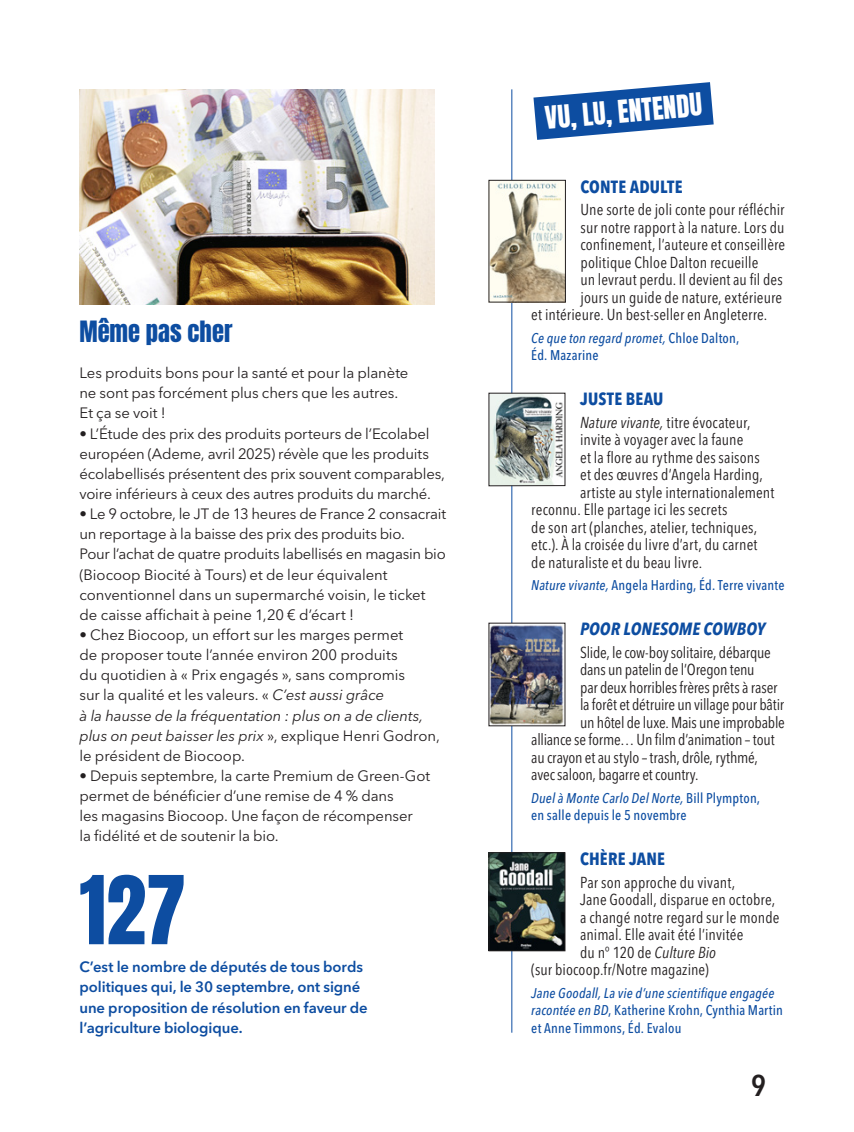
<style>
.page{position:relative;width:854px;height:1132px;background:#fff}
.page>*{position:absolute;margin:0;border:0;box-sizing:border-box;transform-origin:0 0}
.t1{font:80.5px "Anton";color:#0d4da1}
.t2{font:600 condensed 29.75px "Avenir Next LT Pro";color:#231f20}
.t3{font:26.25px "Anton";color:#fff}
.t4{font:24.5px "Anton";color:#0d4da1}
.t5{font:700 condensed 17.5px "Avenir Next LT Pro";letter-spacing:.01em;color:#0d4da1}
.t6{font:italic 700 condensed 17.5px "Avenir Next LT Pro";letter-spacing:.005em;color:#0d4da1}
.t7{font:condensed 15.75px "Avenir Next LT Pro";letter-spacing:.005em;color:#231f20}
.t8{font:condensed 15.75px "Avenir Next LT Pro";letter-spacing:-.015em;color:#231f20}
.t9{font:italic condensed 15.75px "Avenir Next LT Pro";letter-spacing:.005em;color:#231f20}
.t10{font:14.88px/20.1px "Avenir Next LT Pro";letter-spacing:-.005em;color:#231f20}
.t11{font:600 14.88px/20.1px "Avenir Next LT Pro";letter-spacing:-.005em;color:#0d4da1}
.t12{font:500 condensed 14px/17.5px "Avenir Next LT Pro";letter-spacing:.01em;color:#0d4da1}
.t13{font:italic 500 condensed 14px/17.5px "Avenir Next LT Pro";letter-spacing:.01em;color:#0d4da1}
.s1{font-style:italic}
.s2{font-style:normal}
</style>
<div class="page">
<svg style="left:533px;top:82px;width:180px;height:58px"></svg>
<hr style="left:511px;top:89px;width:1px;height:943px;background:#0d4da1">
<img style="left:490px;top:182px;width:73px;height:118px">
<img style="left:490px;top:395px;width:73px;height:89px">
<img style="left:490px;top:624px;width:73px;height:99px">
<img style="left:490px;top:854px;width:73px;height:94px">
<div style="left:488px;top:852px;width:77px;height:98px;border:1px solid #231f20"></div>
<img style="left:79px;top:90px;width:355px;height:214px">
<h3 class="t4" style="left:79px;top:319px;width:154px">Même pas cher</h3>
<p class="t10" style="left:79px;top:363px;width:330px">Les produits bons pour la santé et pour la planète ne sont pas forcément plus chers que les autres.<br>Et ça se voit !</p>
<p class="t10" style="left:79px;top:423px;width:367px">• L’Étude des prix des produits porteurs de l’Ecolabel européen (Ademe, avril 2025) révèle que les produits écolabellisés présentent des prix souvent comparables, voire inférieurs à ceux des autres produits du marché.</p>
<p class="t10" style="left:79px;top:503px;width:368px">• Le 9 octobre, le JT de 13 heures de France 2 consacrait un reportage à la baisse des prix des produits bio.<br>Pour l’achat de quatre produits labellisés en magasin bio (Biocoop Biocité à Tours) et de leur équivalent conventionnel dans un supermarché voisin, le ticket de caisse affichait à peine 1,20 € d’écart !</p>
<p class="t10" style="left:79px;top:624px;width:362px">• Chez Biocoop, un effort sur les marges permet<br>de proposer toute l’année environ 200 produits<br>du quotidien à « Prix engagés », sans compromis<br>sur la qualité et les valeurs. « <span class="s1">C’est aussi grâce<br>à la hausse de la fréquentation : plus on a de clients, plus on peut baisser les prix</span> », explique Henri Godron, le président de Biocoop.</p>
<p class="t10" style="left:79px;top:765px;width:352px">• Depuis septembre, la carte Premium de Green-Got permet de bénéficier d’une remise de 4 % dans<br>les magasins Biocoop. Une façon de récompenser<br>la fidélité et de soutenir la bio.</p>
<h1 class="t1" style="left:79px;top:869px;width:108px">127</h1>
<p class="t11" style="left:79px;top:956px;width:290px">C’est le nombre de députés de tous bords politiques qui, le 30 septembre, ont signé une proposition de résolution en faveur de l’agriculture biologique.</p>
<h3 class="t3" style="left:544px;top:105px;width:159px;rotate:-5deg">VU, LU, ENTENDU</h3>
<p class="t5" style="left:580px;top:176px;width:103px">CONTE ADULTE</p>
<p class="t7" style="left:580px;top:200px;width:205px">Une sorte de joli conte pour réfléchir</p>
<p class="t7" style="left:580px;top:217px;width:205px">sur notre rapport à la nature. Lors du</p>
<p class="t7" style="left:580px;top:235px;width:206px">confinement, l’auteure et conseillère</p>
<p class="t7" style="left:580px;top:252px;width:179px">politique Chloe Dalton recueille</p>
<p class="t7" style="left:580px;top:270px;width:204px">un levraut perdu. Il devient au fil des</p>
<p class="t7" style="left:580px;top:287px;width:203px">jours un guide de nature, extérieure</p>
<p class="t7" style="left:531px;top:305px;width:237px">et intérieure. Un best-seller en Angleterre.</p>
<p class="t12" style="left:531px;top:329px;width:209px"><span class="s1">Ce que ton regard promet,</span> Chloe Dalton,<br>Éd. Mazarine</p>
<p class="t5" style="left:580px;top:388px;width:85px">JUSTE BEAU</p>
<p class="t7" style="left:580px;top:412px;width:172px"><span class="s1">Nature vivante,</span> titre évocateur,</p>
<p class="t7" style="left:580px;top:430px;width:165px">invite à voyager avec la faune</p>
<p class="t7" style="left:580px;top:447px;width:181px">et la flore au rythme des saisons</p>
<p class="t7" style="left:580px;top:465px;width:184px">et des œuvres d’Angela Harding,</p>
<p class="t7" style="left:580px;top:482px;width:196px">artiste au style internationalement</p>
<p class="t7" style="left:531px;top:500px;width:198px">reconnu. Elle partage ici les secrets</p>
<p class="t7" style="left:531px;top:517px;width:227px">de son art (planches, atelier, techniques,</p>
<p class="t7" style="left:531px;top:535px;width:228px">etc.). À la croisée du livre d’art, du carnet</p>
<p class="t7" style="left:531px;top:552px;width:172px">de naturaliste et du beau livre.</p>
<p class="t12" style="left:531px;top:576px;width:255px"><span class="s1">Nature vivante,</span> Angela Harding, Éd. Terre vivante</p>
<p class="t6" style="left:580px;top:618px;width:187px">POOR LONESOME COWBOY</p>
<p class="t8" style="left:580px;top:642px;width:192px">Slide, le cow-boy solitaire, débarque</p>
<p class="t8" style="left:580px;top:660px;width:176px">dans un patelin de l’Oregon tenu</p>
<p class="t7" style="left:580px;top:677px;width:199px">par deux horribles frères prêts à raser</p>
<p class="t7" style="left:580px;top:695px;width:205px">la forêt et détruire un village pour bâtir</p>
<p class="t8" style="left:580px;top:712px;width:206px">un hôtel de luxe. Mais une improbable</p>
<p class="t8" style="left:531px;top:730px;width:245px">alliance se forme… Un film d’animation – tout</p>
<p class="t7" style="left:531px;top:747px;width:228px">au crayon et au stylo – trash, drôle, rythmé,</p>
<p class="t7" style="left:531px;top:765px;width:169px">avec saloon, bagarre et country.</p>
<p class="t12" style="left:531px;top:788px;width:230px"><span class="s1">Duel à Monte Carlo Del Norte,</span> Bill Plympton, en salle depuis le 5 novembre</p>
<p class="t5" style="left:580px;top:848px;width:86px">CHÈRE JANE</p>
<p class="t7" style="left:580px;top:872px;width:156px">Par son approche du vivant,</p>
<p class="t7" style="left:580px;top:889px;width:196px">Jane Goodall, disparue en octobre,</p>
<p class="t7" style="left:580px;top:907px;width:201px">a changé notre regard sur le monde</p>
<p class="t7" style="left:580px;top:924px;width:165px">animal. Elle avait été l’invitée</p>
<p class="t9" style="left:580px;top:942px;width:137px"><span class="s2">du n° 120 de</span> Culture Bio</p>
<p class="t7" style="left:531px;top:959px;width:179px">(sur biocoop.fr/Notre magazine)</p>
<p class="t13" style="left:531px;top:983px;width:253px">Jane Goodall, La vie d’une scientifique engagée racontée en BD<span class="s2">, Katherine Krohn, Cynthia Martin et Anne Timmons, Éd. Evalou</span></p>
<h2 class="t2" style="left:751px;top:1066px;width:16px">9</h2>
</div>
